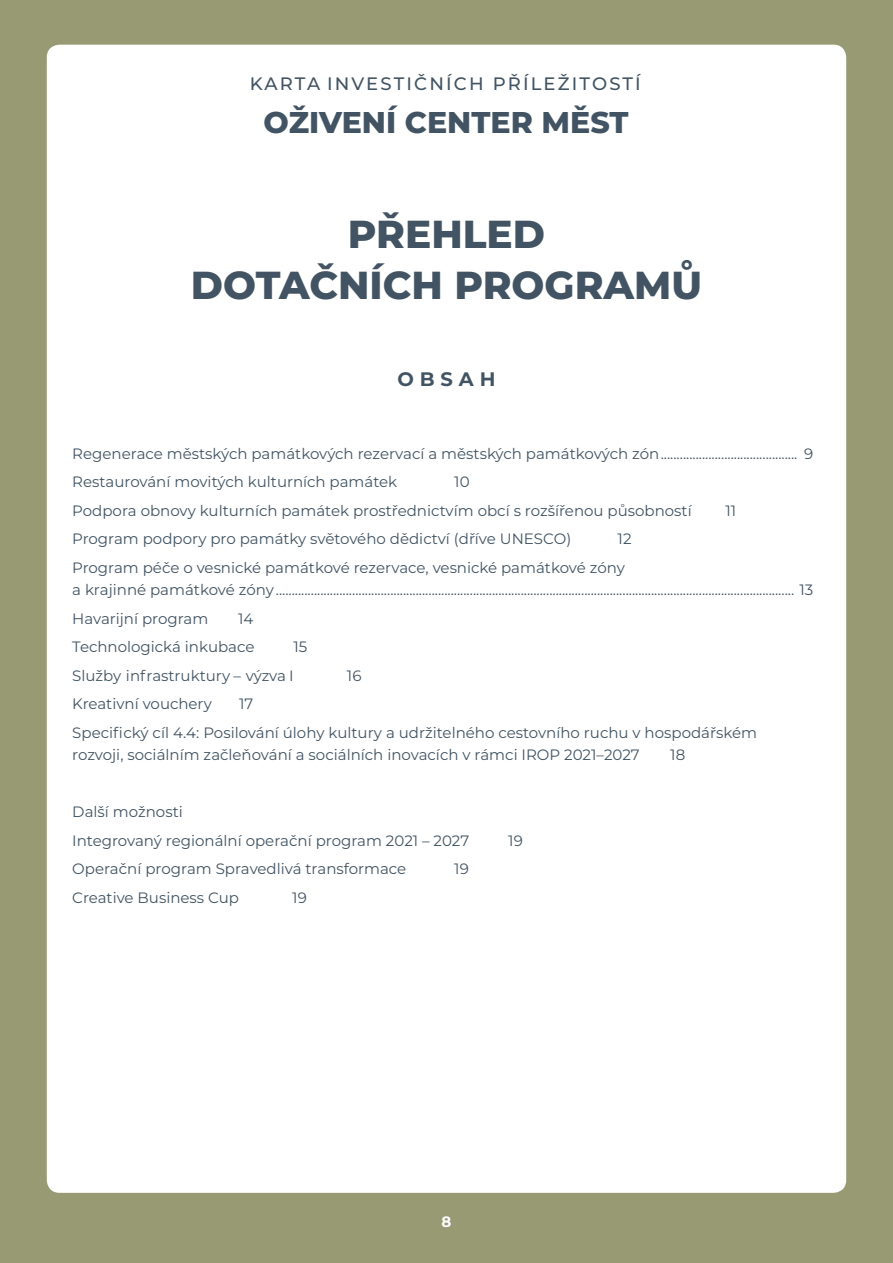
<style>
.page{position:relative;width:893px;height:1263px;background:#989a74}
.page>*{position:absolute;margin:0;border:0;box-sizing:border-box;transform-origin:0 0}
.t1{font:800 39px/51px "Montserrat";color:#425463;text-align:center}
.t2{font:800 30px "Montserrat";color:#425463}
.t3{font:700 19.5px "Montserrat";letter-spacing:.3em;color:#425463}
.t4{font:500 18px "Montserrat";letter-spacing:.12em;color:#425463}
.t5{font:15px/28.5px "Montserrat";color:#425463}
.t6{font:700 15px "Montserrat";color:#fff}
</style>
<div class="page">
<div style="left:47px;top:45px;width:799px;height:1148px;background:#fff;border-radius:13px"></div>
<p class="t4" style="left:250px;top:72px;width:392px">KARTA INVESTIČNÍCH PŘÍLEŽITOSTÍ</p>
<h2 class="t2" style="left:264px;top:104px;width:367px">OŽIVENÍ CENTER MĚST</h2>
<h1 class="t1" style="left:191px;top:208px;width:513px">PŘEHLED<br>DOTAČNÍCH PROGRAMŮ</h1>
<h3 class="t3" style="left:398px;top:367px;width:99px">OBSAH</h3>
<p class="t5" style="left:72px;top:439px;width:743px">Regenerace městských památkových rezervací a městských památkových zón........................................... 9<br>Restaurování movitých kulturních památek</p>
<p class="t5" style="left:72px;top:468px;width:621px;text-indent:382px">10<br>Podpora obnovy kulturních památek prostřednictvím obcí s rozšířenou působností</p>
<p class="t5" style="left:725px;top:496px;width:12px">11</p>
<p class="t5" style="left:72px;top:525px;width:501px">Program podpory pro památky světového dědictví (dříve UNESCO)</p>
<p class="t5" style="left:72px;top:525px;width:561px;text-indent:545px">12<br>Program péče o vesnické památkové rezervace, vesnické památkové zóny</p>
<p class="t5" style="left:72px;top:576px;width:743px">a krajinné památkové zóny ................................................................................................................................................................... 13<br>Havarijní program</p>
<p class="t5" style="left:72px;top:604px;width:184px;text-align:right">14<br>Technologická inkubace</p>
<p class="t5" style="left:72px;top:633px;width:237px;text-indent:221px">15<br>Služby infrastruktury – výzva I</p>
<p class="t5" style="left:347px;top:661px;width:16px">16</p>
<p class="t5" style="left:72px;top:690px;width:141px">Kreativní vouchery</p>
<p class="t5" style="left:72px;top:690px;width:686px;text-indent:167px">17<br>Specifický cíl 4.4: Posilování úlohy kultury a udržitelného cestovního ruchu v hospodářském</p>
<p class="t5" style="left:72px;top:741px;width:569px">rozvoji, sociálním začleňování a sociálních inovacích v rámci IROP 2021–2027</p>
<p class="t5" style="left:670px;top:741px;width:16px">18</p>
<p class="t5" style="left:72px;top:798px;width:398px">Další možnosti<br>Integrovaný regionální operační program 2021 – 2027</p>
<p class="t5" style="left:72px;top:855px;width:335px">Operační program Spravedlivá transformace</p>
<p class="t5" style="left:454px;top:855px;width:16px">19</p>
<p class="t5" style="left:72px;top:883px;width:168px">Creative Business Cup</p>
<p class="t5" style="left:292px;top:883px;width:16px">19</p>
<p class="t5" style="left:508px;top:826px;width:16px">19</p>
<p class="t6" style="left:442px;top:1212px;width:11px">8</p>
</div>
